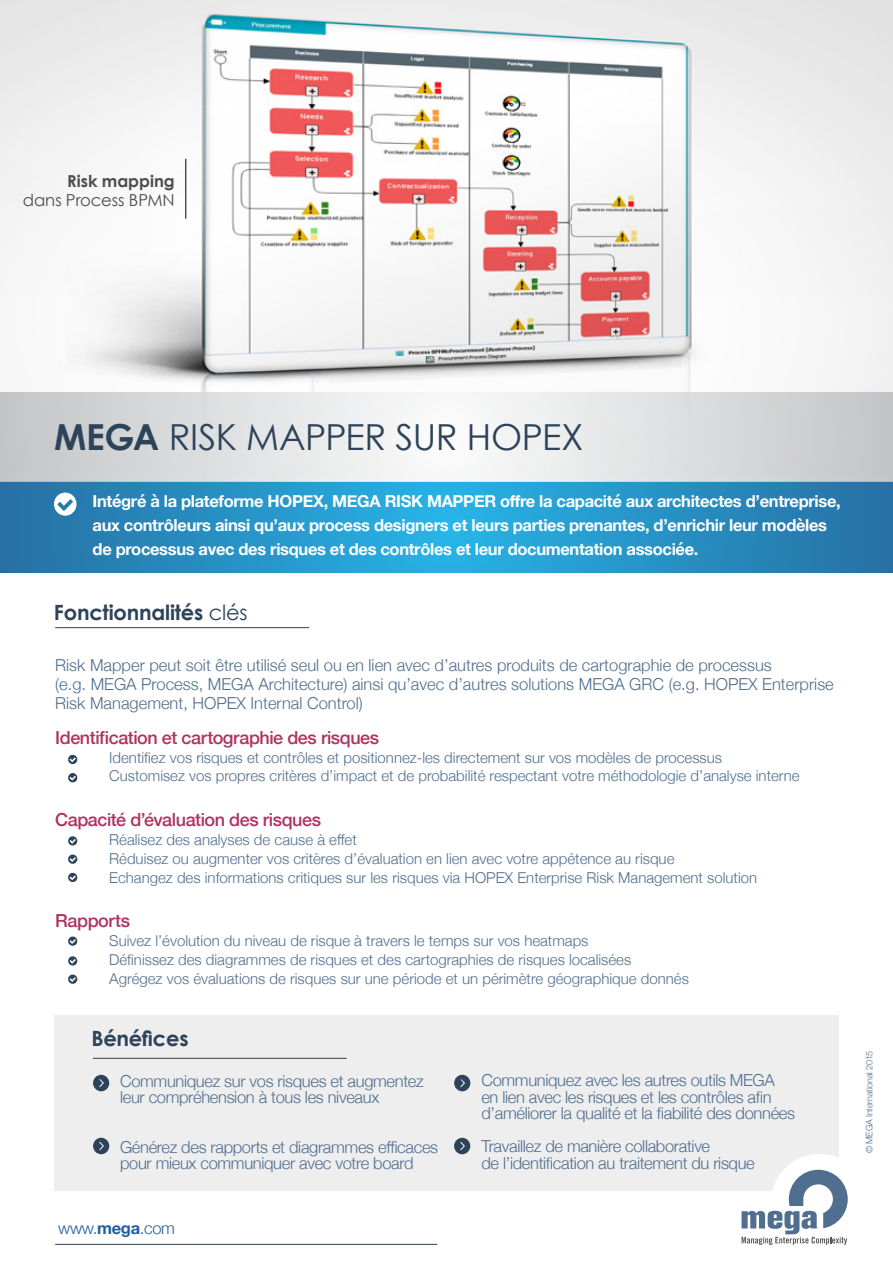
<style>
.page{position:relative;width:893px;height:1263px;background:#fff}
.page>*{position:absolute;margin:0;border:0;box-sizing:border-box;transform-origin:0 0}
.t1{font:35.85px "Century Gothic";letter-spacing:-.01em;color:#2d4359}
.t2{font:700 21px "Century Gothic";letter-spacing:-.01em;color:#2d4359}
.t3{font:500 18px "Helvetica Neue";letter-spacing:-.025em;color:#ae3361}
.t4{font:300 16.5px/16.5px "Helvetica Neue";letter-spacing:-.02em;color:#506e8e}
.t5{font:700 16.5px/24px "Helvetica Neue";letter-spacing:-.02em;color:#fff}
.t6{font:300 16.5px/18.8px "Helvetica Neue";color:#506e8e}
.t7{font:16.5px "Century Gothic";letter-spacing:-.005em;color:#4d4d4d}
.t8{font:300 16.5px "Helvetica Neue";letter-spacing:-.02em;color:#215e9e}
.t9{font:700 16.5px "Century Gothic";color:#4d4d4d}
.t10{font:300 15px "Helvetica Neue";color:#506e8e}
.t11{font:300 9px "Helvetica Neue";letter-spacing:-.02em;color:#506e8e}
.s1{font-weight:700}
.s2{font-weight:400}
</style>
<div class="page">
<img style="left:0;top:0;width:893px;height:393px">
<svg style="left:0;top:481px;width:893px;height:92px;background:#2891c5"></svg>
<svg style="left:0;top:393px;width:893px;height:88px"></svg>
<svg style="left:54px;top:493px;width:22px;height:23px"></svg>
<div style="left:54px;top:1014px;width:785px;height:176px;background:#eeeeef"></div>
<hr style="left:93px;top:1058px;width:254px;height:1px;background:#2d4359">
<svg style="left:93px;top:1075px;width:16px;height:16px"></svg>
<svg style="left:454px;top:1075px;width:16px;height:16px"></svg>
<svg style="left:454px;top:1138px;width:16px;height:16px"></svg>
<svg style="left:93px;top:1138px;width:16px;height:16px"></svg>
<hr style="left:185px;top:159px;width:1px;height:60px;background:#000">
<hr style="left:55px;top:627px;width:254px;height:1px;background:#2d4359">
<svg style="left:68px;top:755px;width:9px;height:9px"></svg>
<svg style="left:68px;top:836px;width:9px;height:9px"></svg>
<svg style="left:68px;top:936px;width:9px;height:10px"></svg>
<svg style="left:68px;top:773px;width:9px;height:9px"></svg>
<svg style="left:68px;top:854px;width:9px;height:10px"></svg>
<svg style="left:68px;top:956px;width:9px;height:9px"></svg>
<svg style="left:68px;top:873px;width:9px;height:9px"></svg>
<svg style="left:68px;top:974px;width:9px;height:10px"></svg>
<hr style="left:55px;top:1244px;width:382px;height:1px;background:#2d4359">
<div style="left:771px;top:1154px;width:98px;height:98px;background:#fff;border-radius:50%"></div>
<svg style="left:741px;top:1170px;width:107px;height:75px"></svg>
<p class="t9" style="left:67px;top:170px;width:109px">Risk mapping</p>
<p class="t7" style="left:23px;top:190px;width:154px">dans Process BPMN</p>
<h1 class="t1" style="left:54px;top:415px;width:531px"><span class="s1">MEGA</span> RISK MAPPER SUR HOPEX</h1>
<p class="t5" style="left:93px;top:489px;width:750px">Intégré à la plateforme HOPEX, MEGA RISK MAPPER offre la capacité aux architectes d’entreprise, aux contrôleurs ainsi qu’aux process designers et leurs parties prenantes, d’enrichir leur modèles de processus avec des risques et des contrôles et leur documentation associée.</p>
<h2 class="t2" style="left:54px;top:599px;width:195px">Fonctionnalités <span class="s2">clés</span></h2>
<p class="t6" style="left:55px;top:655px;width:780px">Risk Mapper peut soit être utilisé seul ou en lien avec d’autres produits de cartographie de processus<br>(e.g. MEGA Process, MEGA Architecture) ainsi qu’avec d’autres solutions MEGA GRC (e.g. HOPEX Enterprise<br>Risk Management, HOPEX Internal Control)</p>
<p class="t3" style="left:55px;top:723px;width:326px">Identification et cartographie des risques</p>
<p class="t10" style="left:69px;top:745px;width:655px">• Identifiez vos risques et contrôles et positionnez-les directement sur vos modèles de processus</p>
<p class="t10" style="left:69px;top:764px;width:732px">• Customisez vos propres critères d’impact et de probabilité respectant votre méthodologie d’analyse interne</p>
<p class="t3" style="left:55px;top:805px;width:267px">Capacité d’évaluation des risques</p>
<p class="t10" style="left:69px;top:828px;width:290px">• Réalisez des analyses de cause à effet</p>
<p class="t10" style="left:69px;top:846px;width:607px">• Réduisez ou augmenter vos critères d’évaluation en lien avec votre appétence au risque</p>
<p class="t10" style="left:69px;top:865px;width:690px">• Echangez des informations critiques sur les risques via HOPEX Enterprise Risk Management solution</p>
<p class="t3" style="left:55px;top:906px;width:76px">Rapports</p>
<p class="t10" style="left:69px;top:929px;width:521px">• Suivez l’évolution du niveau de risque à travers le temps sur vos heatmaps</p>
<p class="t10" style="left:69px;top:947px;width:564px">• Définissez des diagrammes de risques et des cartographies de risques localisées</p>
<p class="t10" style="left:69px;top:966px;width:622px">• Agrégez vos évaluations de risques sur une période et un périmètre géographique donnés</p>
<h2 class="t2" style="left:91px;top:1025px;width:99px">Bénéfices</h2>
<p class="t4" style="left:120px;top:1071px;width:305px;text-indent:-27px">• Communiquez sur vos risques et augmentez leur compréhension à tous les niveaux</p>
<p class="t4" style="left:93px;top:1137px;width:347px;text-align:center">• Générez des rapports et diagrammes efficaces pour mieux communiquer avec votre board</p>
<p class="t4" style="left:481px;top:1071px;width:315px;text-indent:-27px">• Communiquez avec les autres outils MEGA en lien avec les risques et les contrôles afin d’améliorer la qualité et la fiabilité des données</p>
<p class="t4" style="left:481px;top:1137px;width:275px;text-indent:-27px">• Travaillez de manière collaborative<br>de l’identification au traitement du risque</p>
<p class="t8" style="left:58px;top:1215px;width:118px">www.<span class="s1">mega</span>.com</p>
<p class="t11" style="left:862px;top:1153px;width:104px;rotate:-90deg">© MEGA International 2015</p>
</div>
